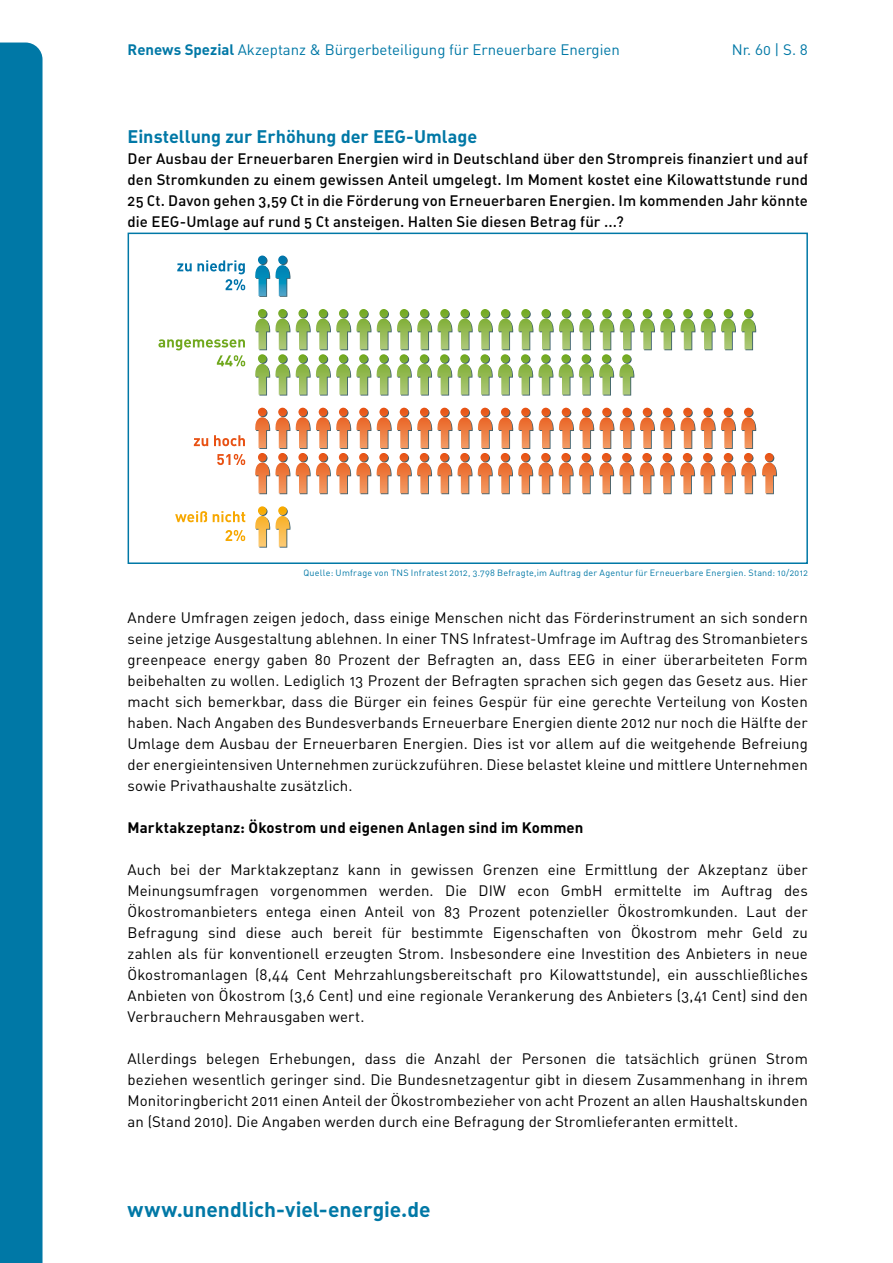
<style>
.page{position:relative;width:893px;height:1263px;background:#fff}
.page>*{position:absolute;margin:0;border:0;box-sizing:border-box;transform-origin:0 0}
.t1{font:21px "DIN Bold Alternate";letter-spacing:-.005em;color:#0078a6}
.t2{font:18px "DIN Bold Alternate";color:#0078a6}
.t3{font:15px/21px "DIN Regular Alternate";letter-spacing:.005em;color:#000;text-align:justify}
.t4{font:15px/21px "DIN Medium Alternate";letter-spacing:.005em;color:#000;text-align:justify}
.t5{font:15px "DIN Regular Alternate";color:#0078a6}
.t6{font:15px "DIN Bold Alternate";letter-spacing:.01em;color:#000}
.t7{font:9px "DIN Regular Alternate";letter-spacing:.03em;color:#0078a6}
.s1{font-family:"DIN Bold Alternate"}
</style>
<div class="page">
<div style="left:0;top:43px;width:43px;height:1220px;background:#0078a6"></div>
<svg style="left:255px;top:309px;width:502px;height:87px"></svg>
<svg style="left:255px;top:408px;width:522px;height:86px"></svg>
<svg style="left:255px;top:255px;width:36px;height:42px"></svg>
<svg style="left:255px;top:506px;width:36px;height:42px"></svg>
<svg style="left:177px;top:260px;width:68px;height:30px"></svg>
<svg style="left:158px;top:339px;width:87px;height:27px"></svg>
<svg style="left:194px;top:438px;width:14px;height:8px"></svg>
<svg style="left:214px;top:435px;width:31px;height:11px"></svg>
<svg style="left:217px;top:454px;width:28px;height:11px"></svg>
<svg style="left:175px;top:511px;width:32px;height:11px"></svg>
<svg style="left:213px;top:511px;width:32px;height:11px"></svg>
<svg style="left:226px;top:530px;width:19px;height:11px"></svg>
<div style="left:128px;top:233px;width:680px;height:331px;border:2px solid #0078a6"></div>
<p class="t5" style="left:128px;top:40px;width:494px"><span class="s1">Renews Spezial</span> Akzeptanz &amp; Bürgerbeteiligung für Erneuerbare Energien</p>
<p class="t5" style="left:732px;top:40px;width:78px">Nr. 60 | S. 8</p>
<p class="t2" style="left:128px;top:124px;width:351px">Einstellung zur Erhöhung der EEG-Umlage</p>
<p class="t4" style="left:128px;top:147px;width:682px">Der Ausbau der Erneuerbaren Energien wird in Deutschland über den Strompreis finanziert und auf den Stromkunden zu einem gewissen Anteil umgelegt. Im Moment kostet eine Kilowattstunde rund 25 Ct. Davon gehen 3,59 Ct in die Förderung von Erneuerbaren Energien. Im kommenden Jahr könnte die EEG-Umlage auf rund 5 Ct ansteigen. Halten Sie diesen Betrag für ...?</p>
<p class="t7" style="left:303px;top:567px;width:506px">Quelle: Umfrage von TNS Infratest 2012, 3.798 Befragte, im Auftrag der Agentur für Erneuerbare Energien. Stand: 10/2012</p>
<p class="t3" style="left:128px;top:607px;width:682px">Andere Umfragen zeigen jedoch, dass einige Menschen nicht das Förderinstrument an sich sondern seine jetzige Ausgestaltung ablehnen. In einer TNS Infratest-Umfrage im Auftrag des Stromanbieters greenpeace energy gaben 80 Prozent der Befragten an, dass EEG in einer überarbeiteten Form beibehalten zu wollen. Lediglich 13 Prozent der Befragten sprachen sich gegen das Gesetz aus. Hier macht sich bemerkbar, dass die Bürger ein feines Gespür für eine gerechte Verteilung von Kosten haben. Nach Angaben des Bundesverbands Erneuerbare Energien diente 2012 nur noch die Hälfte der Umlage dem Ausbau der Erneuerbaren Energien. Dies ist vor allem auf die weitgehende Befreiung der energieintensiven Unternehmen zurückzuführen. Diese belastet kleine und mittlere Unternehmen sowie Privathaushalte zusätzlich.</p>
<p class="t6" style="left:128px;top:818px;width:457px">Marktakzeptanz: Ökostrom und eigenen Anlagen sind im Kommen</p>
<p class="t3" style="left:128px;top:859px;width:682px">Auch bei der Marktakzeptanz kann in gewissen Grenzen eine Ermittlung der Akzeptanz über Meinungsumfragen vorgenommen werden. Die DIW econ GmbH ermittelte im Auftrag des Ökostromanbieters entega einen Anteil von 83 Prozent potenzieller Ökostromkunden. Laut der Befragung sind diese auch bereit für bestimmte Eigenschaften von Ökostrom mehr Geld zu zahlen als für konventionell erzeugten Strom. Insbesondere eine Investition des Anbieters in neue Ökostromanlagen (8,44 Cent Mehrzahlungsbereitschaft pro Kilowattstunde), ein ausschließliches Anbieten von Ökostrom (3,6 Cent) und eine regionale Verankerung des Anbieters (3,41 Cent) sind den Verbrauchern Mehrausgaben wert.</p>
<p class="t3" style="left:128px;top:1048px;width:682px">Allerdings belegen Erhebungen, dass die Anzahl der Personen die tatsächlich grünen Strom beziehen wesentlich geringer sind. Die Bundesnetzagentur gibt in diesem Zusammenhang in ihrem Monitoringbericht 2011 einen Anteil der Ökostrombezieher von acht Prozent an allen Haushaltskunden an (Stand 2010). Die Angaben werden durch eine Befragung der Stromlieferanten ermittelt.</p>
<h1 class="t1" style="left:128px;top:1196px;width:304px">www.unendlich-viel-energie.de</h1>
</div>
